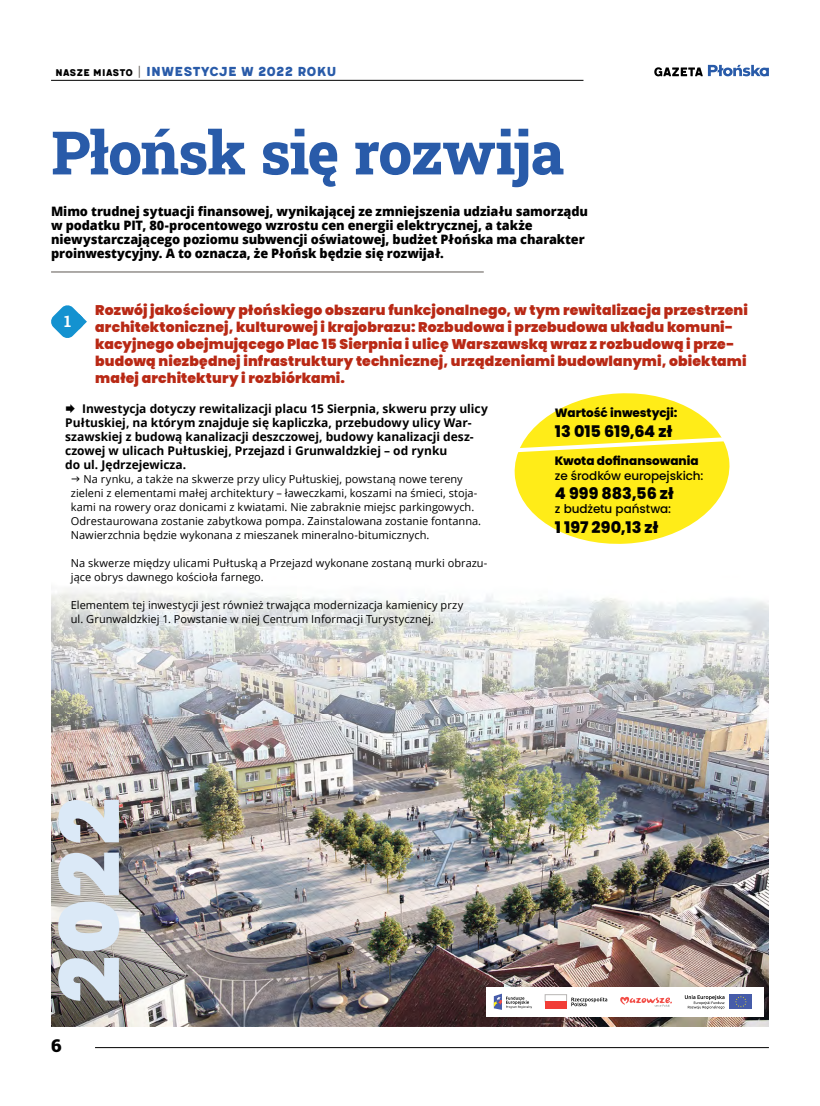
<style>
.page{position:relative;width:820px;height:1106px;background:#fff}
.page>*{position:absolute;margin:0;border:0;box-sizing:border-box;transform-origin:0 0}
.t1{font:800 60px "Roboto Slab";letter-spacing:-.02em;color:#295ba9}
.t2{font:900 18px "Roboto Slab";color:#000}
.t3{font:800 16px "Poppins";letter-spacing:.005em;color:#000}
.t4{font:16px "Meltow San 300";letter-spacing:-.01em;color:#295ba9}
.t5{font:700 16px "Roboto Slab";color:#fff}
.t6{font:900 14px/16.8px "Poppins";letter-spacing:.01em;color:#b92915}
.t7{font:800 13px/14px "Open Sans";letter-spacing:-.005em;color:#000}
.t8{font:700 12px/14px "Open Sans";letter-spacing:-.005em;color:#000}
.t9{font:500 12px "Poppins";letter-spacing:-.01em;color:#000}
.t10{font:800 12px "Poppins";letter-spacing:-.005em;color:#000}
.t11{font:11px/14px "Open Sans";color:#000}
.s1{font-size:12px;color:#000}
.s2{font-family:"Open Sans";font-size:12px;color:#5d5752}
</style>
<div class="page">
<hr style="left:95px;top:1047px;width:673px;height:1px;background:#000">
<svg style="left:654px;top:65px;width:114px;height:11px"></svg>
<img style="left:51px;top:589px;width:717px;height:437px">
<hr style="left:51px;top:80px;width:532px;height:1px;background:#000">
<hr style="left:51px;top:271px;width:432px;height:1px;background:#5d5752">
<svg style="left:51px;top:305px;width:36px;height:33px"></svg>
<svg style="left:58px;top:799px;width:61px;height:201px;background:#c3c9d0"></svg>
<svg style="left:514px;top:393px;width:216px;height:151px"></svg>
<div style="left:486px;top:986px;width:277px;height:30px;background:#fff"></div>
<div style="left:729px;top:994px;width:23px;height:15px;background:#465ca9"></div>
<svg style="left:735px;top:996px;width:11px;height:11px"></svg>
<svg style="left:684px;top:995px;width:40px;height:14px"></svg>
<svg style="left:620px;top:996px;width:51px;height:10px"></svg>
<svg style="left:493px;top:993px;width:39px;height:16px"></svg>
<svg style="left:571px;top:997px;width:36px;height:9px"></svg>
<div style="left:544px;top:994px;width:22px;height:7px;background:#fff;border:1px solid #b8b6b5"></div>
<div style="left:545px;top:1001px;width:21px;height:8px;background:#f13d37"></div>
<h3 class="t4" style="left:55px;top:62px;width:283px"><span class="s1">NASZE MIASTO</span> <span class="s2">|</span> INWESTYCJE W 2022 ROKU</h3>
<h1 class="t1" style="left:51px;top:111px;width:514px">Płońsk się rozwija</h1>
<p class="t7" style="left:51px;top:204px;width:538px">Mimo trudnej sytuacji finansowej, wynikającej ze zmniejszenia udziału samorządu w podatku PIT, 80-procentowego wzrostu cen energii elektrycznej, a także niewystarczającego poziomu subwencji oświatowej, budżet Płońska ma charakter proinwestycyjny. A to oznacza, że Płońsk będzie się rozwijał.</p>
<h3 class="t5" style="left:64px;top:310px;width:9px">1</h3>
<p class="t6" style="left:95px;top:302px;width:654px">Rozwój jakościowy płońskiego obszaru funkcjonalnego, w tym rewitalizacja przestrzeni architektonicznej, kulturowej i krajobrazu: Rozbudowa i przebudowa układu komuni&shy;kacyjnego obejmującego Plac 15 Sierpnia i ulicę Warszawską wraz z rozbudową i prze&shy;budową niezbędnej infrastruktury technicznej, urządzeniami budowlanymi, obiektami małej architektury i rozbiórkami.</p>
<p class="t8" style="left:65px;top:401px;width:424px;text-indent:17px">Inwestycja dotyczy rewitalizacji placu 15 Sierpnia, skweru przy ulicy Pułtuskiej, na którym znajduje się kapliczka, przebudowy ulicy War&shy;szawskiej z budową kanalizacji deszczowej, budowy kanalizacji desz&shy;czowej w ulicach Pułtuskiej, Przejazd i Grunwaldzkiej – od rynku<br>do ul. Jędrzejewicza.</p>
<p class="t11" style="left:71px;top:471px;width:411px;text-indent:13px">Na rynku, a także na skwerze przy ulicy Pułtuskiej, powstaną nowe tereny zieleni z elementami małej architektury – ławeczkami, koszami na śmieci, stoja&shy;kami na rowery oraz donicami z kwiatami. Nie zabraknie miejsc parkingowych.<br>Odrestaurowana zostanie zabytkowa pompa. Zainstalowana zostanie fontanna.<br>Nawierzchnia będzie wykonana z mieszanek mineralno-bitumicznych.</p>
<p class="t11" style="left:71px;top:555px;width:418px">Na skwerze między ulicami Pułtuską a Przejazd wykonane zostaną murki obrazu&shy;jące obrys dawnego kościoła farnego.</p>
<p class="t11" style="left:71px;top:597px;width:393px">Elementem tej inwestycji jest również trwająca modernizacja kamienicy przy ul. Grunwaldzkiej 1. Powstanie w niej Centrum Informacji Turystycznej.</p>
<p class="t10" style="left:554px;top:406px;width:124px">Wartość inwestycji:</p>
<h3 class="t3" style="left:554px;top:422px;width:119px">13 015 619,64 zł</h3>
<p class="t10" style="left:554px;top:454px;width:145px">Kwota dofinansowania</p>
<p class="t9" style="left:554px;top:468px;width:150px">ze środków europejskich:</p>
<h3 class="t3" style="left:554px;top:484px;width:120px">4 999 883,56 zł</h3>
<p class="t9" style="left:554px;top:502px;width:118px">z budżetu państwa:</p>
<h3 class="t3" style="left:554px;top:518px;width:105px">1 197 290,13 zł</h3>
<h2 class="t2" style="left:51px;top:1033px;width:12px">6</h2>
</div>
